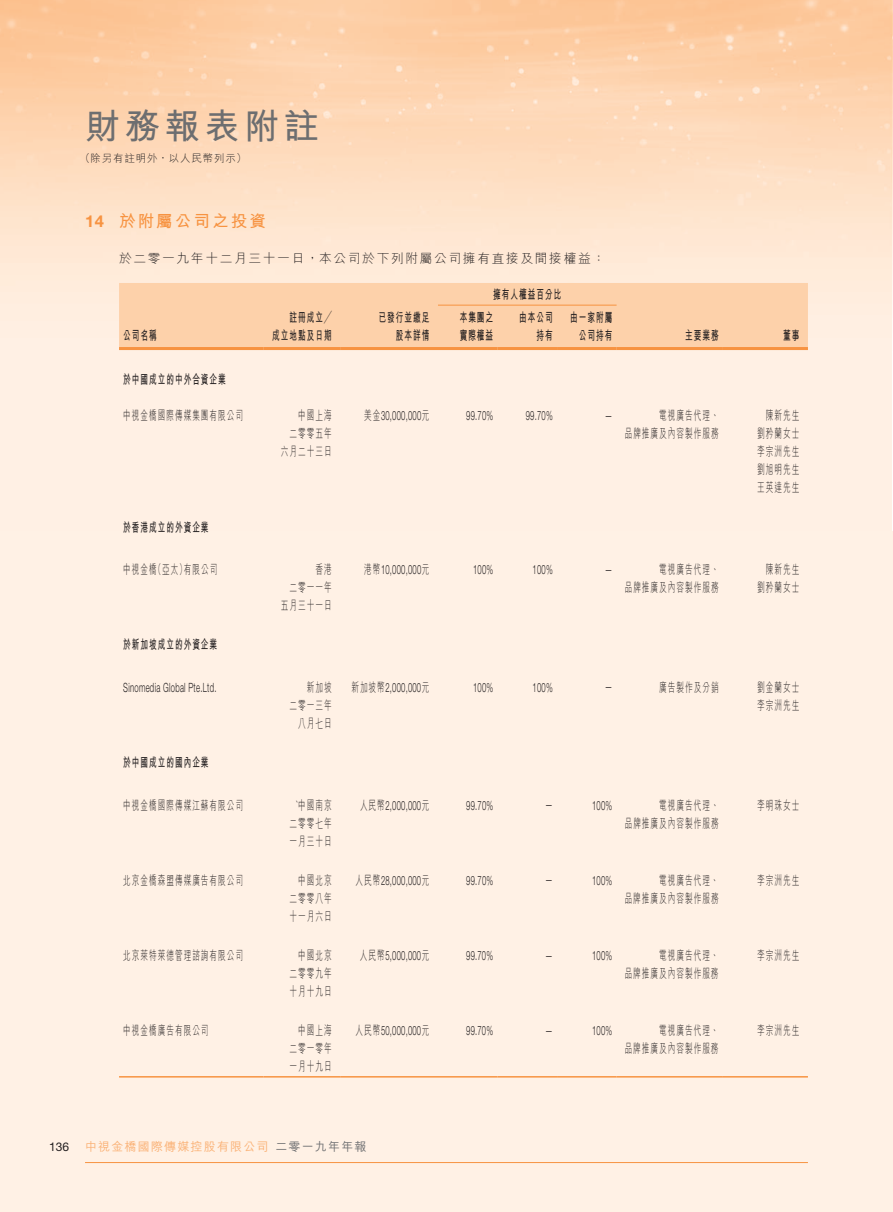
<style>
.page{position:relative;width:893px;height:1212px;background:#fff1e5}
.page>*{position:absolute;margin:0;border:0;box-sizing:border-box;transform-origin:0 0}
.t1{font:35.25px "M Hei HK Bold E Ten B5 H";letter-spacing:.13em;color:#6d6e70}
.t2{font:16.5px "M Hei HK Bold E Ten B5 H";letter-spacing:.13em;color:#f79341}
.t3{font:12.75px/18px "M Hei HK Light E Ten B5 H";letter-spacing:.13em;color:#231f20;text-align:right;scale:.6 1}
.t4{font:300 12.75px "Helvetica Neue LT Std";letter-spacing:.03em;color:#231f20;scale:.6 1}
.t5{font:12.75px/18px "M Hei HK Bold E Ten B5 H";letter-spacing:.13em;color:#231f20;text-align:right;scale:.6 1}
.t6{font:12.75px "M Hei HK Light E Ten B5 H";letter-spacing:.13em;color:#231f20}
.t7{font:12px "M Hei HK Medium E Ten B5 H";letter-spacing:.1em;color:#fab175}
.t8{font:10.5px "M Hei HK Light E Ten B5 H";letter-spacing:.08em;color:#231f20}
.s1{font-family:"Helvetica Neue LT Std";font-weight:700}
.s2{font-family:"M Hei HK Light E Ten B5 H";font-weight:400}
.s3{font-family:"Helvetica Neue LT Std";font-weight:300}
.s4{color:#6d6e70}
</style>
<div class="page">
<img style="left:0;top:0;width:892px;height:351px">
<img style="left:892px;top:0;width:1px;height:530px">
<hr style="left:85px;top:1162px;width:723px;height:1px;background:#f79341">
<div style="left:119px;top:283px;width:689px;height:64px;background:#fdd1aa"></div>
<hr style="left:438px;top:305px;width:179px;height:1px;background:#f79341">
<hr style="left:119px;top:347px;width:145px;height:3px;background:#f79341">
<hr style="left:264px;top:347px;width:76px;height:3px;background:#f79341">
<hr style="left:340px;top:347px;width:98px;height:3px;background:#f79341">
<hr style="left:438px;top:347px;width:59px;height:3px;background:#f79341">
<hr style="left:497px;top:347px;width:60px;height:3px;background:#f79341">
<hr style="left:557px;top:347px;width:60px;height:3px;background:#f79341">
<hr style="left:617px;top:347px;width:106px;height:3px;background:#f79341">
<hr style="left:723px;top:347px;width:85px;height:3px;background:#f79341">
<hr style="left:119px;top:1076px;width:145px;height:1px;background:#f79341">
<hr style="left:264px;top:1076px;width:76px;height:1px;background:#f79341">
<hr style="left:340px;top:1076px;width:98px;height:1px;background:#f79341">
<hr style="left:438px;top:1076px;width:59px;height:1px;background:#f79341">
<hr style="left:497px;top:1076px;width:60px;height:1px;background:#f79341">
<hr style="left:557px;top:1076px;width:60px;height:1px;background:#f79341">
<hr style="left:617px;top:1076px;width:106px;height:1px;background:#f79341">
<hr style="left:723px;top:1076px;width:85px;height:1px;background:#f79341">
<h1 class="t1" style="left:85px;top:113px;width:236px">財務報表附註</h1>
<p class="t8" style="left:80px;top:155px;width:168px">（除另有註明外，以人民幣列示）</p>
<p class="t2" style="left:85px;top:215px;width:182px"><span class="s1">14</span> 於附屬公司之投資</p>
<p class="t6" style="left:119px;top:254px;width:488px">於二零一九年十二月三十一日，本公司於下列附屬公司擁有直接及間接權益：</p>
<p class="t5" style="left:493px;top:287px;width:115px">擁有人權益百分比</p>
<p class="t5" style="left:123px;top:328px;width:57px">公司名稱</p>
<p class="t5" style="left:272px;top:310px;width:101px">註冊成立╱<br>成立地點及日期</p>
<p class="t5" style="left:379px;top:310px;width:86px">已發行並繳足股本詳情</p>
<p class="t5" style="left:460px;top:310px;width:57px;text-align:left">本集團之實際權益</p>
<p class="t5" style="left:519px;top:310px;width:57px">由本公司持有</p>
<p class="t5" style="left:570px;top:310px;width:72px">由一家附屬公司持有</p>
<p class="t5" style="left:685px;top:328px;width:57px">主要業務</p>
<p class="t5" style="left:783px;top:328px;width:29px">董事</p>
<p class="t5" style="left:123px;top:372px;width:172px">於中國成立的中外合資企業</p>
<p class="t3" style="left:123px;top:408px;width:201px">中視金橋國際傳媒集團有限公司</p>
<p class="t3" style="left:281px;top:408px;width:86px">中國上海<br>二零零五年六月二十三日</p>
<p class="t4" style="left:364px;top:411px;width:110px"><span class="s2">美金</span>30,000,000<span class="s2">元</span></p>
<p class="t4" style="left:466px;top:411px;width:47px">99.70%</p>
<p class="t4" style="left:526px;top:411px;width:47px">99.70%</p>
<p class="t4" style="left:605px;top:411px;width:14px">—</p>
<p class="t3" style="left:625px;top:408px;width:158px">電視廣告代理、<br>品牌推廣及內容製作服務</p>
<p class="t3" style="left:757px;top:408px;width:72px;text-align:justify;text-indent:9px">陳新先生劉矜蘭女士李宗洲先生劉旭明先生王英達先生</p>
<p class="t5" style="left:123px;top:520px;width:144px">於香港成立的外資企業</p>
<p class="t3" style="left:123px;top:562px;width:158px">中視金橋（亞太）有限公司</p>
<p class="t3" style="left:281px;top:562px;width:86px">香港<br>二零一一年五月三十一日</p>
<p class="t4" style="left:364px;top:565px;width:110px"><span class="s2">港幣</span>10,000,000<span class="s2">元</span></p>
<p class="t4" style="left:473px;top:565px;width:35px">100%</p>
<p class="t4" style="left:533px;top:565px;width:35px">100%</p>
<p class="t4" style="left:605px;top:564px;width:14px">—</p>
<p class="t3" style="left:625px;top:562px;width:158px">電視廣告代理、<br>品牌推廣及內容製作服務</p>
<p class="t3" style="left:757px;top:562px;width:72px">陳新先生劉矜蘭女士</p>
<p class="t5" style="left:123px;top:637px;width:158px">於新加坡成立的外資企業</p>
<p class="t4" style="left:123px;top:683px;width:157px">Sinomedia Global Pte.Ltd.</p>
<p class="t3" style="left:289px;top:680px;width:72px">新加坡<br>二零一三年八月七日</p>
<p class="t4" style="left:351px;top:683px;width:132px"><span class="s2">新加坡幣</span>2,000,000<span class="s2">元</span></p>
<p class="t4" style="left:473px;top:683px;width:35px">100%</p>
<p class="t4" style="left:533px;top:683px;width:35px">100%</p>
<p class="t4" style="left:605px;top:682px;width:14px">—</p>
<p class="t3" style="left:659px;top:680px;width:101px">廣告製作及分銷</p>
<p class="t3" style="left:757px;top:680px;width:72px;text-align:left">劉金蘭女士李宗洲先生</p>
<p class="t5" style="left:123px;top:755px;width:144px">於中國成立的國內企業</p>
<p class="t3" style="left:123px;top:798px;width:201px">中視金橋國際傳媒江蘇有限公司</p>
<p class="t3" style="left:289px;top:798px;width:72px;text-align:center"><span class="s3">`</span>中國南京二零零七年一月三十日</p>
<p class="t4" style="left:360px;top:800px;width:117px"><span class="s2">人民幣</span>2,000,000<span class="s2">元</span></p>
<p class="t4" style="left:466px;top:800px;width:47px">99.70%</p>
<p class="t4" style="left:545px;top:800px;width:14px">—</p>
<p class="t4" style="left:592px;top:800px;width:35px">100%</p>
<p class="t3" style="left:625px;top:798px;width:158px">電視廣告代理、<br>品牌推廣及內容製作服務</p>
<p class="t3" style="left:757px;top:798px;width:72px">李明珠女士</p>
<p class="t3" style="left:123px;top:873px;width:201px">北京金橋森盟傳媒廣告有限公司</p>
<p class="t3" style="left:289px;top:873px;width:72px;text-align:justify;text-indent:9px">中國北京二零零八年十一月六日</p>
<p class="t4" style="left:355px;top:876px;width:125px"><span class="s2">人民幣</span>28,000,000<span class="s2">元</span></p>
<p class="t4" style="left:466px;top:876px;width:47px">99.70%</p>
<p class="t4" style="left:545px;top:875px;width:14px">—</p>
<p class="t4" style="left:592px;top:876px;width:35px">100%</p>
<p class="t3" style="left:625px;top:873px;width:158px">電視廣告代理、<br>品牌推廣及內容製作服務</p>
<p class="t3" style="left:757px;top:873px;width:72px">李宗洲先生</p>
<p class="t3" style="left:123px;top:948px;width:201px">北京萊特萊德管理諮詢有限公司</p>
<p class="t3" style="left:289px;top:948px;width:72px;text-align:justify;text-indent:9px">中國北京二零零九年十月十九日</p>
<p class="t4" style="left:360px;top:951px;width:117px"><span class="s2">人民幣</span>5,000,000<span class="s2">元</span></p>
<p class="t4" style="left:466px;top:951px;width:47px">99.70%</p>
<p class="t4" style="left:545px;top:950px;width:14px">—</p>
<p class="t4" style="left:592px;top:951px;width:35px">100%</p>
<p class="t3" style="left:625px;top:948px;width:158px">電視廣告代理、<br>品牌推廣及內容製作服務</p>
<p class="t3" style="left:757px;top:948px;width:72px">李宗洲先生</p>
<p class="t3" style="left:123px;top:1023px;width:144px">中視金橋廣告有限公司</p>
<p class="t3" style="left:289px;top:1023px;width:72px;text-align:justify;text-indent:9px">中國上海二零一零年一月十九日</p>
<p class="t4" style="left:355px;top:1026px;width:125px"><span class="s2">人民幣</span>50,000,000<span class="s2">元</span></p>
<p class="t4" style="left:466px;top:1026px;width:47px">99.70%</p>
<p class="t4" style="left:545px;top:1025px;width:14px">—</p>
<p class="t4" style="left:592px;top:1026px;width:35px">100%</p>
<p class="t3" style="left:625px;top:1023px;width:158px">電視廣告代理、<br>品牌推廣及內容製作服務</p>
<p class="t3" style="left:757px;top:1023px;width:72px">李宗洲先生</p>
<p class="t7" style="left:85px;top:1142px;width:283px">中視金橋國際傳媒控股有限公司 <span class="s4">二零一九年年報</span></p>
</div>
